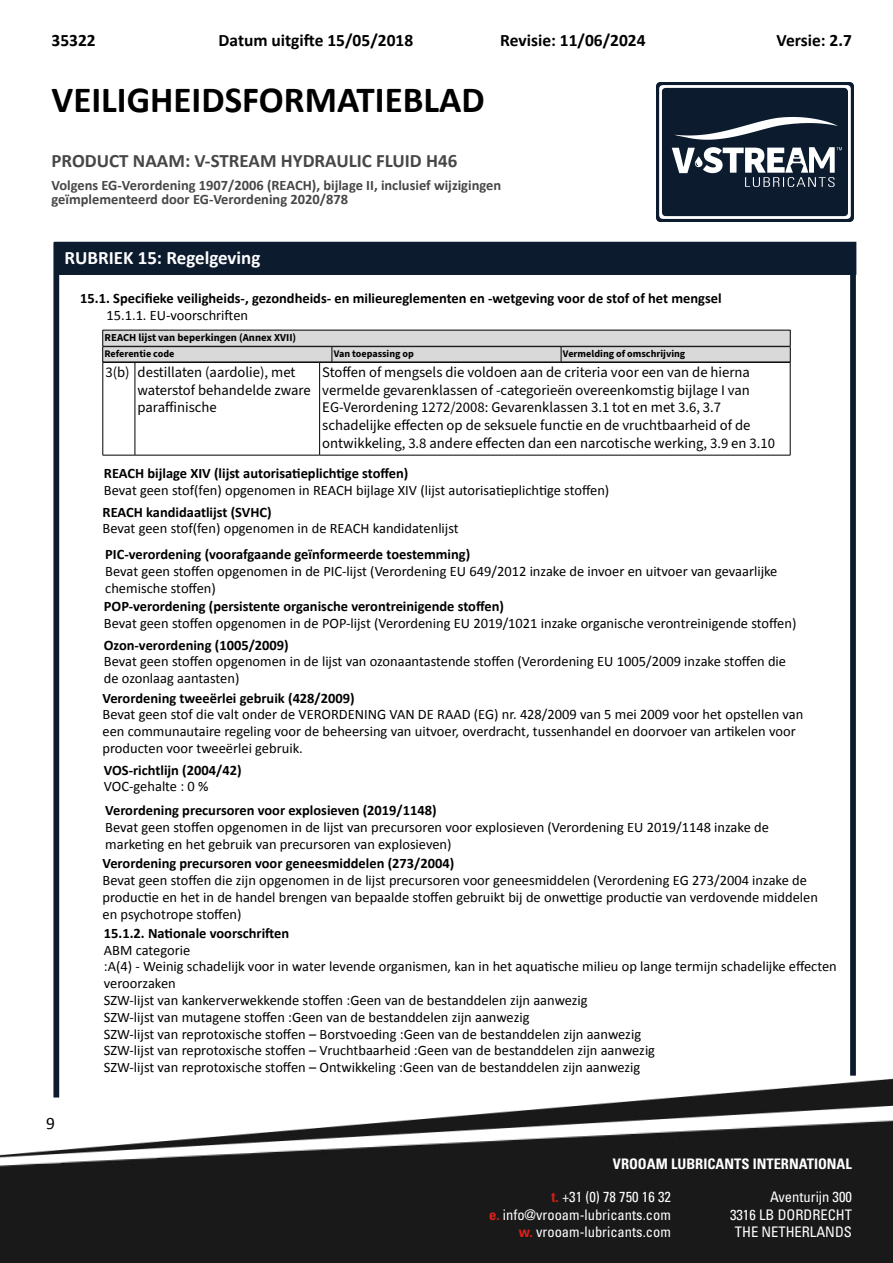
<style>
.page{position:relative;width:893px;height:1263px;background:#fff}
.page>*{position:absolute;margin:0;border:0;box-sizing:border-box;transform-origin:0 0}
.t1{font:700 36.9px "Calibri";color:#000}
.t2{font:700 18.9px "Calibri";color:#474747}
.t3{font:700 18.9px "Calibri";color:#fff}
.t4{font:700 17.4px "Calibri";color:#000}
.t5{font:17.4px "Calibri";color:#000}
.t6{font:14.7px/17.5px "Source Sans 3";color:#000}
.t7{font:condensed 14.55px/17.4px "Univers LT Pro";color:#fff;text-align:right}
.t8{font:700 condensed 14.55px "Univers LT Pro";color:#fff}
.t9{font:14.4px/16.8px "Calibri";color:#000}
.t10{font:700 14.4px "Calibri";color:#000}
.t11{font:700 14.4px/13.2px "Calibri";color:#474747}
.t12{font:700 10.65px "Source Sans 3";color:#000}
.t13{font:700 10.05px "Source Sans 3";color:#000}
.s1{font-weight:700;color:#cc2018}
.s2{font-weight:700;color:#e12118}
</style>
<div class="page">
<div style="left:0;top:1190px;width:893px;height:73px;background:#191919"></div>
<img style="left:0;top:1005px;width:893px;height:185px">
<div style="left:55px;top:242px;width:801px;height:32px;background:#0d1b2f"></div>
<div style="left:54px;top:242px;width:802px;height:33px;border:1px solid #0d1b2f"></div>
<div style="left:53px;top:242px;width:6px;height:855px;background:#0d1b2f"></div>
<div style="left:850px;top:248px;width:6px;height:828px;background:#0d1b2f"></div>
<hr style="left:103px;top:455px;width:32px;height:1px;background:#000">
<hr style="left:103px;top:363px;width:1px;height:92px;background:#000">
<hr style="left:135px;top:363px;width:1px;height:92px;background:#000">
<hr style="left:135px;top:455px;width:185px;height:1px;background:#000">
<hr style="left:319px;top:363px;width:1px;height:92px;background:#000">
<hr style="left:320px;top:455px;width:470px;height:1px;background:#000">
<hr style="left:790px;top:363px;width:1px;height:92px;background:#000">
<div style="left:103px;top:330px;width:687px;height:16px;background:#d9d9d9"></div>
<hr style="left:103px;top:330px;width:687px;height:1px;background:#000">
<div style="left:561px;top:347px;width:229px;height:15px;background:#d9d9d9"></div>
<div style="left:332px;top:347px;width:229px;height:15px;background:#d9d9d9"></div>
<div style="left:103px;top:347px;width:229px;height:15px;background:#d9d9d9"></div>
<hr style="left:103px;top:346px;width:229px;height:1px;background:#000">
<hr style="left:103px;top:362px;width:229px;height:1px;background:#000">
<svg style="left:102px;top:330px;width:1px;height:32px"></svg>
<svg style="left:332px;top:347px;width:1px;height:15px"></svg>
<hr style="left:332px;top:346px;width:229px;height:1px;background:#000">
<hr style="left:332px;top:362px;width:229px;height:1px;background:#000">
<svg style="left:561px;top:347px;width:1px;height:15px"></svg>
<hr style="left:561px;top:346px;width:229px;height:1px;background:#000">
<hr style="left:561px;top:362px;width:229px;height:1px;background:#000">
<svg style="left:790px;top:330px;width:1px;height:32px"></svg>
<img style="left:656px;top:82px;width:197px;height:139px">
<p class="t4" style="left:52px;top:28px;width:46px">35322</p>
<p class="t4" style="left:219px;top:28px;width:196px">Datum uitgifte 15/05/2018</p>
<p class="t4" style="left:500px;top:28px;width:147px">Revisie: 11/06/2024</p>
<p class="t4" style="left:777px;top:28px;width:77px">Versie: 2.7</p>
<h1 class="t1" style="left:52px;top:74px;width:435px">VEILIGHEIDSFORMATIEBLAD</h1>
<h2 class="t2" style="left:52px;top:147px;width:407px">PRODUCT NAAM: V-STREAM HYDRAULIC FLUID H46</h2>
<p class="t11" style="left:52px;top:178px;width:451px">Volgens EG-Verordening 1907/2006 (REACH), bijlage II, inclusief wijzigingen geïmplementeerd door EG-Verordening 2020/878</p>
<h2 class="t3" style="left:64px;top:244px;width:197px">RUBRIEK 15: Regelgeving</h2>
<p class="t10" style="left:80px;top:288px;width:643px">15.1. Specifieke veiligheids-, gezondheids- en milieureglementen en -wetgeving voor de stof of het mengsel</p>
<p class="t9" style="left:106px;top:306px;width:143px">15.1.1. EU-voorschriften</p>
<p class="t12" style="left:105px;top:330px;width:193px">REACH lijst van beperkingen (Annex XVII)</p>
<p class="t13" style="left:105px;top:347px;width:71px">Referentie code</p>
<p class="t13" style="left:334px;top:347px;width:82px">Van toepassing op</p>
<p class="t13" style="left:563px;top:347px;width:124px">Vermelding of omschrijving</p>
<p class="t6" style="left:138px;top:364px;width:175px;text-indent:-32px">3(b) destillaten (aardolie), met waterstof behandelde zware paraffinische</p>
<p class="t6" style="left:322px;top:364px;width:454px">Stoffen of mengsels die voldoen aan de criteria voor een van de hierna vermelde gevarenklassen of -categorieën overeenkomstig bijlage I van EG-Verordening 1272/2008: Gevarenklassen 3.1 tot en met 3.6, 3.7 schadelijke effecten op de seksuele functie en de vruchtbaarheid of de ontwikkeling, 3.8 andere effecten dan een narcotische werking, 3.9 en 3.10</p>
<p class="t10" style="left:104px;top:463px;width:306px">REACH bijlage XIV (lijst autorisatieplichtige stoffen)</p>
<p class="t9" style="left:104px;top:481px;width:507px">Bevat geen stof(fen) opgenomen in REACH bijlage XIV (lijst autorisatieplichtige stoffen)</p>
<p class="t5" style="left:46px;top:1111px;width:10px">9</p>
<p class="t10" style="left:103px;top:501px;width:171px">REACH kandidaatlijst (SVHC)</p>
<p class="t9" style="left:103px;top:520px;width:358px">Bevat geen stof(fen) opgenomen in de REACH kandidatenlijst</p>
<p class="t10" style="left:105px;top:544px;width:366px">PIC-verordening (voorafgaande geïnformeerde toestemming)</p>
<p class="t9" style="left:105px;top:562px;width:674px">Bevat geen stoffen opgenomen in de PIC-lijst (Verordening EU 649/2012 inzake de invoer en uitvoer van gevaarlijke chemische stoffen)</p>
<p class="t10" style="left:104px;top:596px;width:402px">POP-verordening (persistente organische verontreinigende stoffen)</p>
<p class="t9" style="left:104px;top:614px;width:694px">Bevat geen stoffen opgenomen in de POP-lijst (Verordening EU 2019/1021 inzake organische verontreinigende stoffen)</p>
<p class="t10" style="left:104px;top:635px;width:186px">Ozon-verordening (1005/2009)</p>
<p class="t9" style="left:104px;top:653px;width:684px">Bevat geen stoffen opgenomen in de lijst van ozonaantastende stoffen (Verordening EU 1005/2009 inzake stoffen die de ozonlaag aantasten)</p>
<p class="t10" style="left:103px;top:688px;width:254px">Verordening tweeërlei gebruik (428/2009)</p>
<p class="t9" style="left:103px;top:706px;width:702px">Bevat geen stof die valt onder de VERORDENING VAN DE RAAD (EG) nr. 428/2009 van 5 mei 2009 voor het opstellen van een communautaire regeling voor de beheersing van uitvoer, overdracht, tussenhandel en doorvoer van artikelen voor producten voor tweeërlei gebruik.</p>
<p class="t10" style="left:104px;top:760px;width:139px">VOS-richtlijn (2004/42)</p>
<p class="t9" style="left:104px;top:778px;width:106px">VOC-gehalte : 0 %</p>
<p class="t10" style="left:105px;top:800px;width:333px">Verordening precursoren voor explosieven (2019/1148)</p>
<p class="t9" style="left:105px;top:818px;width:665px">Bevat geen stoffen opgenomen in de lijst van precursoren voor explosieven (Verordening EU 2019/1148 inzake de marketing en het gebruik van precursoren van explosieven)</p>
<p class="t10" style="left:103px;top:853px;width:353px">Verordening precursoren voor geneesmiddelen (273/2004)</p>
<p class="t9" style="left:103px;top:871px;width:717px">Bevat geen stoffen die zijn opgenomen in de lijst precursoren voor geneesmiddelen (Verordening EG 273/2004 inzake de productie en het in de handel brengen van bepaalde stoffen gebruikt bij de onwettige productie van verdovende middelen en psychotrope stoffen)</p>
<p class="t10" style="left:104px;top:923px;width:187px">15.1.2. Nationale voorschriften</p>
<p class="t9" style="left:104px;top:941px;width:734px">ABM categorie<br>:A(4) - Weinig schadelijk voor in water levende organismen, kan in het aquatische milieu op lange termijn schadelijke effecten veroorzaken<br>SZW-lijst van kankerverwekkende stoffen :Geen van de bestanddelen zijn aanwezig<br>SZW-lijst van mutagene stoffen :Geen van de bestanddelen zijn aanwezig<br>SZW-lijst van reprotoxische stoffen – Borstvoeding :Geen van de bestanddelen zijn aanwezig<br>SZW-lijst van reprotoxische stoffen – Vruchtbaarheid :Geen van de bestanddelen zijn aanwezig<br>SZW-lijst van reprotoxische stoffen – Ontwikkeling :Geen van de bestanddelen zijn aanwezig</p>
<p class="t8" style="left:613px;top:1154px;width:241px">VROOAM LUBRICANTS INTERNATIONAL</p>
<p class="t7" style="left:730px;top:1188px;width:123px">Aventurijn 300<br>3316 LB DORDRECHT<br>THE NETHERLANDS</p>
<p class="t7" style="left:489px;top:1188px;width:183px"><span class="s1">t.</span> +31 (0) 78 750 16 32<br><span class="s2">e.</span> info@vrooam-lubricants.com <span class="s2">w.</span> vrooam-lubricants.com</p>
</div>
